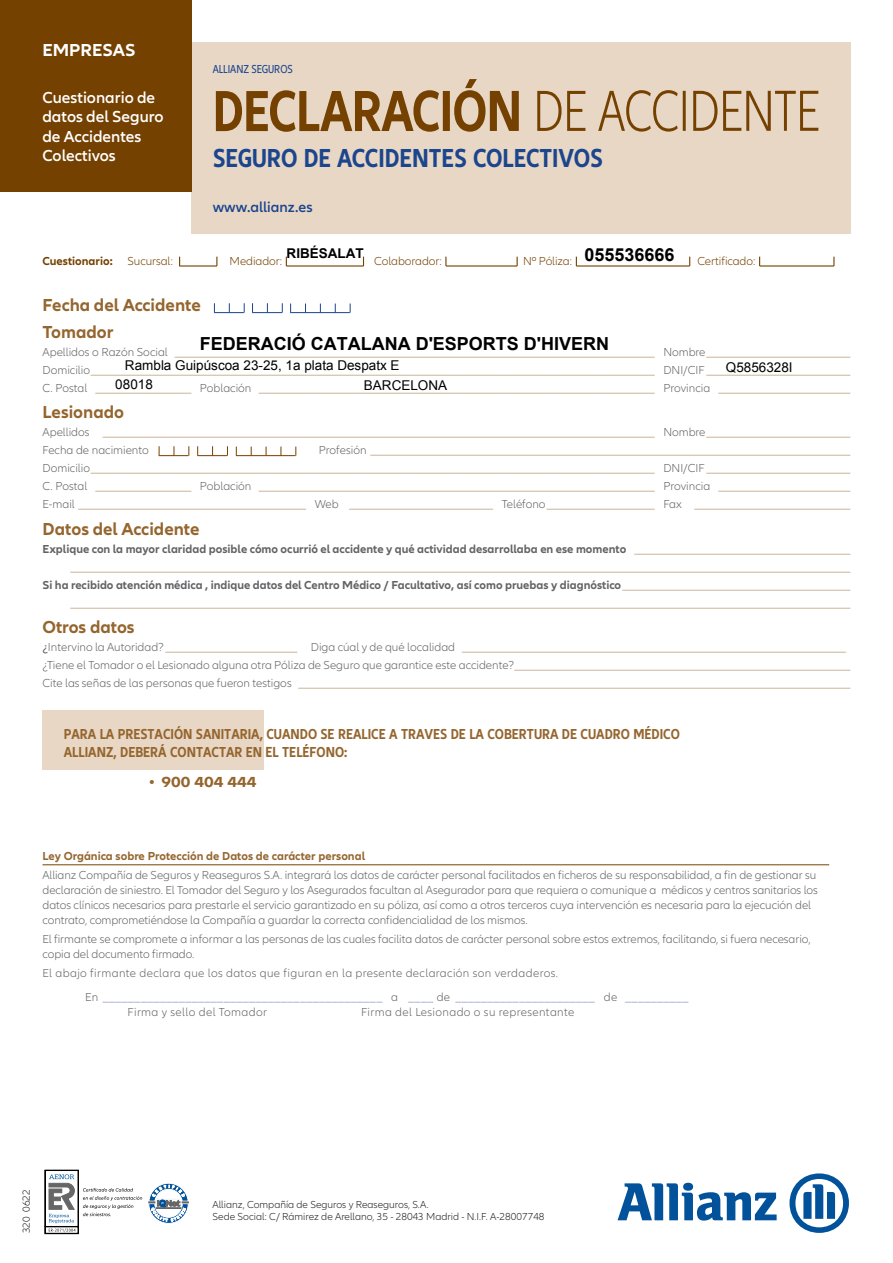
<style>
.page{position:relative;width:893px;height:1263px;background:#fff}
.page>*{position:absolute;margin:0;border:0;box-sizing:border-box;transform-origin:0 0}
.t1{font:700 condensed 60px "Allianz Neo";letter-spacing:-.01em;color:#754100;scale:.95 1}
.t2{font:700 condensed 27px "Allianz Neo";color:#1b458d}
.t3{font:700 18px/26.5px "Allianz Neo";color:#95652e}
.t4{font:700 18px "Allianz Neo";color:#fff}
.t5{font:600 16.5px/19.5px "Allianz Neo";color:#fff}
.t6{font:700 condensed 15px/18.1px "Allianz Neo";color:#95652e}
.t7{font:600 15px "Allianz Neo";color:#1b458d}
.t8{font:700 15px "Allianz Neo";color:#95652e}
.t9{font:300 12px/18px "Allianz Neo";color:#95652e;text-align:justify}
.t10{font:300 12px/15px "Allianz Neo";letter-spacing:-.005em;color:#636366}
.t11{font:300 12px/23.5px "Allianz Neo";letter-spacing:.03em;color:#636366}
.t12{font:700 12px "Allianz Neo";color:#95652e}
.t13{font:300 12px "Allianz Neo";letter-spacing:-.005em;color:#754100}
.t14{font:700 12px "Allianz Neo";color:#754100}
.t15{font:condensed 12px "Allianz Neo";color:#1b458d}
.t16{font:300 10.5px/12px "Allianz Neo";color:#231f20}
.s1{font-weight:300}
.s2{color:#636366}
.s3{font-weight:700;color:#636366}
.s4{font-weight:400;color:#636366}
.s5{color:#5565a2}
</style>
<div class="page">
<div style="left:191px;top:43px;width:659px;height:191px;background:#e8d7c5"></div>
<hr style="left:179px;top:265px;width:38px;height:2px;background:#754100">
<hr style="left:446px;top:265px;width:71px;height:2px;background:#754100">
<hr style="left:286px;top:265px;width:77px;height:2px;background:#754100">
<hr style="left:576px;top:265px;width:114px;height:2px;background:#754100">
<hr style="left:760px;top:265px;width:74px;height:2px;background:#754100">
<hr style="left:214px;top:312px;width:30px;height:1px;background:#1b458d">
<hr style="left:252px;top:312px;width:30px;height:1px;background:#1b458d">
<hr style="left:290px;top:312px;width:60px;height:1px;background:#1b458d">
<hr style="left:159px;top:455px;width:30px;height:1px;background:#754100">
<hr style="left:197px;top:455px;width:30px;height:1px;background:#754100">
<hr style="left:236px;top:455px;width:59px;height:1px;background:#754100">
<hr style="left:43px;top:864px;width:786px;height:1px;background:#754100">
<div style="left:0;top:0;width:191px;height:191px;background:#754100"></div>
<svg style="left:148px;top:1183px;width:41px;height:41px"></svg>
<svg style="left:44px;top:1169px;width:98px;height:65px"></svg>
<svg style="left:617px;top:1183px;width:160px;height:37px"></svg>
<svg style="left:789px;top:1173px;width:60px;height:60px"></svg>
<div style="left:43px;top:710px;width:221px;height:60px;background:#e8d7c5"></div>
<h3 class="t4" style="left:42px;top:40px;width:94px">EMPRESAS</h3>
<h3 class="t5" style="left:42px;top:88px;width:123px">Cuestionario de datos del Seguro de Accidentes<br>Colectivos</h3>
<p class="t15" style="left:213px;top:62px;width:82px">ALLIANZ SEGUROS</p>
<h1 class="t1" style="left:213px;top:76px;width:641px">DECLARACIÓN <span class="s1">DE ACCIDENTE</span></h1>
<h2 class="t2" style="left:213px;top:142px;width:392px">SEGURO DE ACCIDENTES COLECTIVOS</h2>
<p class="t7" style="left:213px;top:198px;width:101px">www.allianz.es</p>
<p class="t14" style="left:43px;top:254px;width:132px">Cuestionario: <span class="s1">Sucursal:</span></p>
<p class="t13" style="left:230px;top:257px;width:54px">Mediador:</p>
<p class="t13" style="left:374px;top:257px;width:69px">Colaborador:</p>
<p class="t13" style="left:523px;top:257px;width:51px">Nº Póliza:</p>
<p class="t13" style="left:697px;top:257px;width:59px">Certificado:</p>
<h3 class="t3" style="left:43px;top:293px;width:160px">Fecha del Accidente<br>Tomador</h3>
<p class="t9" style="left:43px;top:344px;width:809px"><span class="s2">Apellidos o Razón Social</span> ________________________________________________________________________________ <span class="s2">Nombre</span>________________________ <span class="s2">Domicilio</span>______________________________________________________________________________________________ <span class="s2">DNI/CIF</span> ________________________ <span class="s2">C. Postal</span> ________________ <span class="s2">Población</span> __________________________________________________________________ <span class="s2">Provincia</span> ______________________</p>
<h3 class="t3" style="left:43px;top:400px;width:83px">Lesionado</h3>
<p class="t9" style="left:43px;top:424px;width:809px"><span class="s2">Apellidos</span> ____________________________________________________________________________________________ <span class="s2">Nombre</span>________________________<br><span class="s2">Fecha de nacimiento</span></p>
<p class="t9" style="left:43px;top:442px;width:809px;text-indent:276px"><span class="s2">Profesión</span> ________________________________________________________________________________ <span class="s2">Domicilio</span>______________________________________________________________________________________________ <span class="s2">DNI/CIF</span> ________________________ <span class="s2">C. Postal</span> ________________ <span class="s2">Población</span> __________________________________________________________________ <span class="s2">Provincia</span> ______________________ <span class="s2">E-mail</span> ______________________________________ <span class="s2">Web</span> ________________________ <span class="s2">Teléfono</span>__________________ <span class="s2">Fax</span> __________________________</p>
<h3 class="t3" style="left:43px;top:516px;width:159px">Datos del Accidente</h3>
<p class="t9" style="left:43px;top:541px;width:809px;text-align:right"><span class="s3">Explique con la mayor claridad posible cómo ocurrió el accidente y qué actividad desarrollaba en ese momento</span> ____________________________________ __________________________________________________________________________________________________________________________________<br><span class="s3">Si ha recibido atención médica , indique datos del Centro Médico / Facultativo, así como pruebas y diagnóstico</span>______________________________________ __________________________________________________________________________________________________________________________________</p>
<h3 class="t3" style="left:43px;top:615px;width:94px">Otros datos</h3>
<p class="t9" style="left:43px;top:639px;width:809px;text-align:left"><span class="s4">¿</span><span class="s2">Intervino la Autoridad?</span> ______________________ <span class="s2">Diga cúal y de qué localidad</span> ________________________________________________________________ <span class="s2">¿Tiene el Tomador o el Lesionado alguna otra Póliza de Seguro que garantice este accidente?</span>________________________________________________________<br><span class="s2">Cite las señas de las personas que fueron testigos</span> ____________________________________________________________________________________________</p>
<p class="t6" style="left:64px;top:725px;width:618px">PARA LA PRESTACIÓN SANITARIA, CUANDO SE REALICE A TRAVES DE LA COBERTURA DE CUADRO MÉDICO<br>ALLIANZ, DEBERÁ CONTACTAR EN EL TELÉFONO:</p>
<p class="t8" style="left:149px;top:774px;width:109px">• 900 404 444</p>
<p class="t12" style="left:43px;top:849px;width:324px">Ley Orgánica sobre Protección de Datos de carácter personal</p>
<p class="t10" style="left:43px;top:868px;width:777px">Allianz Compañía de Seguros y Reaseguros S.A. integrará los datos de carácter personal facilitados en ficheros de su responsabilidad, a fin de gestionar su declaración de siniestro. El Tomador del Seguro y los Asegurados facultan al Asegurador para que requiera o comunique a médicos y centros sanitarios los datos clínicos necesarios para prestarle el servicio garantizado en su póliza, así como a otros terceros cuya intervención es necesaria para la ejecución del contrato, comprometiéndose la Compañía a guardar la correcta confidencialidad de los mismos.</p>
<p class="t10" style="left:43px;top:932px;width:769px">El firmante se compromete a informar a las personas de las cuales facilita datos de carácter personal sobre estos extremos, facilitando, si fuera necesario, copia del documento firmado.</p>
<p class="t11" style="left:85px;top:962px;width:605px;text-indent:-43px">El abajo firmante declara que los datos que figuran en la presente declaración son verdaderos.<br>En <span class="s5">____________________________________________</span> a <span class="s5">____</span> de <span class="s5">______________________</span> de <span class="s5">__________</span></p>
<p class="t11" style="left:128px;top:1001px;width:141px">Firma y sello del Tomador</p>
<p class="t11" style="left:361px;top:1001px;width:215px">Firma del Lesionado o su representante</p>
<p class="t16" style="left:21px;top:1233px;width:45px;rotate:-90deg">320 0622</p>
<p class="t16" style="left:213px;top:1199px;width:333px">Allianz, Compañía de Seguros y Reaseguros, S.A.<br>Sede Social: C/ Rámirez de Arellano, 35 - 28043 Madrid - N.I.F. A-28007748</p>
</div>
